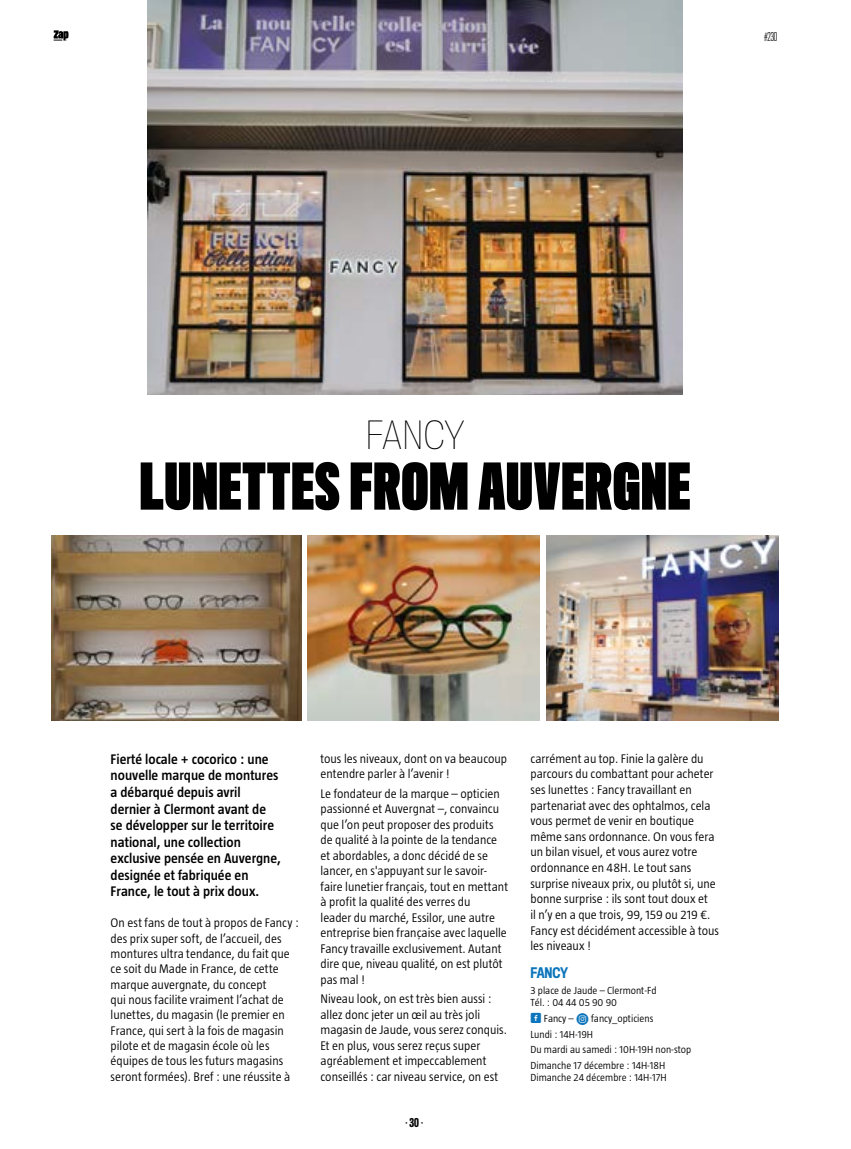
<style>
.page{position:relative;width:851px;height:1149px;background:#fff}
.page>*{position:absolute;margin:0;border:0;box-sizing:border-box;transform-origin:0 0}
.t1{font:700 58.95px "Titling Gothic FB Skyline";letter-spacing:.02em;color:#000}
.t2{font:100 36px "Titling Gothic FB Narrow";letter-spacing:.01em;color:#000}
.t3{font:600 14.25px/16.5px "Taz";color:#000}
.t4{font:500 13.5px "Titling Gothic FB Cond";letter-spacing:-.015em;color:#0c75bb}
.t5{font:300 12.75px/15.5px "Taz";color:#000}
.t6{font:300 11.25px "Titling Gothic FB Comp";color:#000}
.t7{font:300 10.5px/15.8px "Taz";color:#000}
.s1{font-weight:500}
.s2{font-family:"Social Shapes";font-weight:400;color:#0c75bb}
</style>
<div class="page">
<img style="left:147px;top:0;width:535px;height:394px">
<img style="left:546px;top:535px;width:232px;height:185px">
<img style="left:51px;top:535px;width:250px;height:185px">
<img style="left:307px;top:535px;width:233px;height:185px">
<svg style="left:54px;top:30px;width:14px;height:11px"></svg>
<p class="t6" style="left:763px;top:30px;width:15px">#230</p>
<h2 class="t2" style="left:365px;top:414px;width:100px">FANCY</h2>
<h1 class="t1" style="left:140px;top:453px;width:551px">LUNETTES FROM AUVERGNE</h1>
<p class="t3" style="left:111px;top:750px;width:172px">Fierté locale + cocorico : une nouvelle marque de montures a débarqué depuis avril dernier à Clermont avant de se développer sur le territoire national, une collection exclusive pensée en Auvergne, designée et fabriquée en<br>France, le tout à prix doux.</p>
<p class="t5" style="left:111px;top:914px;width:190px">On est fans de tout à propos de Fancy : des prix super soft, de l’accueil, des montures ultra tendance, du fait que ce soit du Made in France, de cette marque auvergnate, du concept<br>qui nous facilite vraiment l’achat de lunettes, du magasin (le premier en France, qui sert à la fois de magasin pilote et de magasin école où les équipes de tous les futurs magasins seront formées). Bref : une réussite à</p>
<p class="t5" style="left:320px;top:750px;width:188px">tous les niveaux, dont on va beaucoup entendre parler à l’avenir !</p>
<p class="t5" style="left:320px;top:785px;width:189px">Le fondateur de la marque – opticien passionné et Auvergnat –, convaincu que l’on peut proposer des produits de qualité à la pointe de la tendance et abordables, a donc décidé de se lancer, en s'appuyant sur le savoir&shy;faire lunetier français, tout en mettant à profit la qualité des verres du<br>leader du marché, Essilor, une autre entreprise bien française avec laquelle Fancy travaille exclusivement. Autant dire que, niveau qualité, on est plutôt pas mal !</p>
<p class="t5" style="left:320px;top:990px;width:188px">Niveau look, on est très bien aussi : allez donc jeter un œil au très joli magasin de Jaude, vous serez conquis.<br>Et en plus, vous serez reçus super agréablement et impeccablement conseillés : car niveau service, on est</p>
<p class="t6" style="left:405px;top:1115px;width:20px">• <span class="s1">30</span>•</p>
<p class="t5" style="left:530px;top:750px;width:190px">carrément au top. Finie la galère du parcours du combattant pour acheter ses lunettes : Fancy travaillant en partenariat avec des ophtalmos, cela vous permet de venir en boutique même sans ordonnance. On vous fera un bilan visuel, et vous aurez votre ordonnance en 48H. Le tout sans surprise niveaux prix, ou plutôt si, une bonne surprise : ils sont tout doux et<br>il n’y en a que trois, 99, 159 ou 219 €.<br>Fancy est décidément accessible à tous les niveaux !</p>
<p class="t4" style="left:530px;top:965px;width:39px">FANCY</p>
<p class="t7" style="left:530px;top:984px;width:128px;line-height:11.6px">3 place de Jaude – Clermont-Fd<br>Tél. : 04 44 05 90 90</p>
<p class="t7" style="left:530px;top:1009px;width:162px"><sub>F</sub> Fancy – <span class="s2">e</span> fancy_opticiens<br>Lundi : 14H-19H<br>Du mardi au samedi : 10H-19H non-stop<br>Dimanche 17 décembre : 14H-18H</p>
<p class="t7" style="left:530px;top:1068px;width:138px">Dimanche 24 décembre : 14H-17H</p>
</div>
